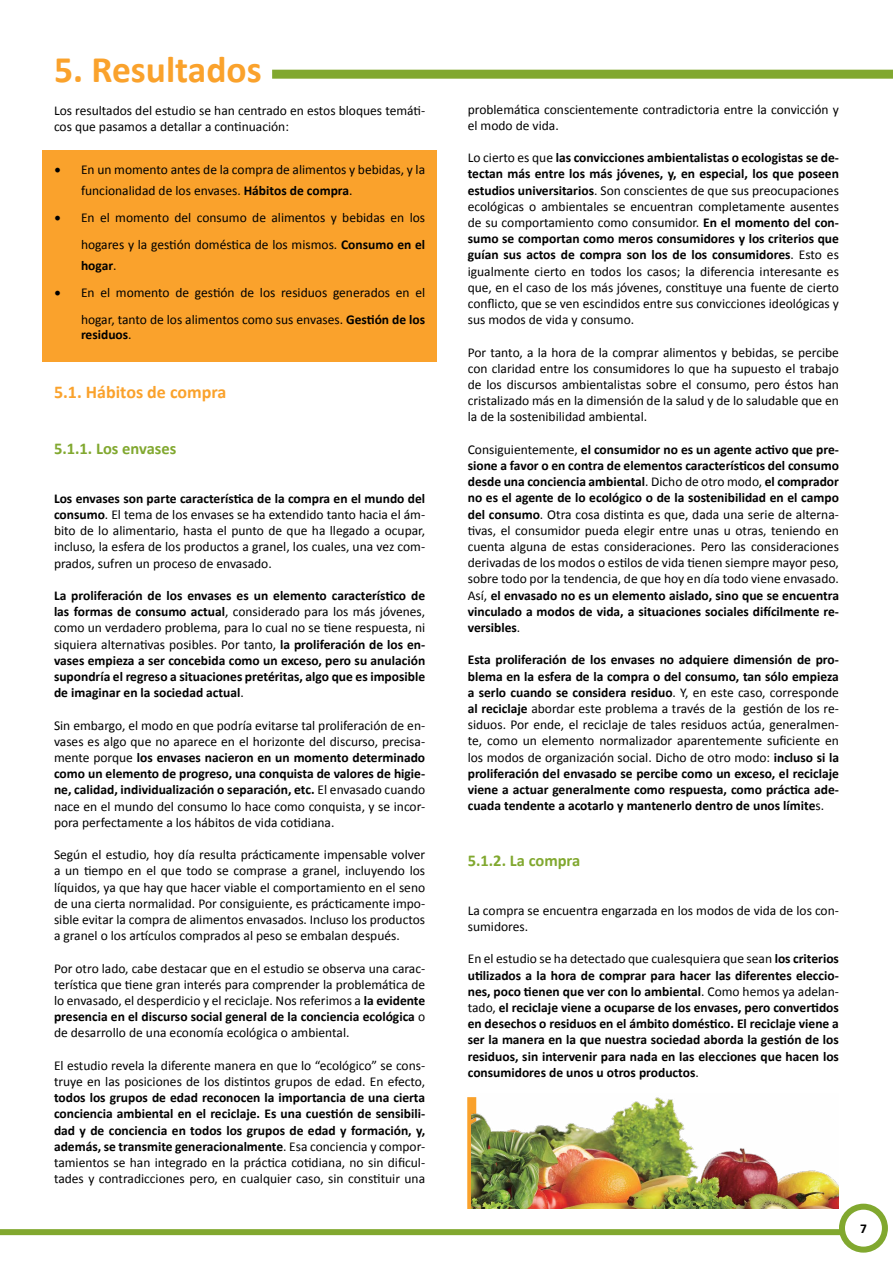
<style>
.page{position:relative;width:893px;height:1263px;background:#fff}
.page>*{position:absolute;margin:0;border:0;box-sizing:border-box;transform-origin:0 0}
.t1{font:700 37.5px "Calibri";color:#faa22c}
.t2{font:700 18px "Calibri";color:#faa22c}
.t3{font:700 16.5px "Calibri";color:#81a82f}
.t4{font:13.5px/16.2px "Calibri";color:#000;text-align:justify}
.t5{font:700 13.5px/16.2px "Calibri";color:#000;text-align:justify}
.s1{font-family:"Minion Pro";font-size:18px}
.s2{font-weight:700}
.s3{font-weight:400}
</style>
<div class="page">
<svg style="left:467px;top:1097px;width:5px;height:112px"></svg>
<div style="left:42px;top:150px;width:395px;height:211px;background:#faa22c"></div>
<div style="left:839px;top:1204px;width:49px;height:48px;border:6px solid #81a82f;border-radius:50%"></div>
<div style="left:272px;top:70px;width:621px;height:9px;background:#81a82f"></div>
<div style="left:0;top:1229px;width:842px;height:6px;background:#81a82f"></div>
<img style="left:472px;top:1097px;width:367px;height:112px">
<p class="t1" style="left:54px;top:46px;width:209px">5. Resultados</p>
<p class="t4" style="left:54px;top:102px;width:373px">Los resultados del estudio se han centrado en estos bloques temáti&shy;cos que pasamos a detallar a continuación:</p>
<p class="t4" style="left:81px;top:159px;width:346px;line-height:21px;text-indent:-27px"><span class="s1">•</span> En un momento antes de la compra de alimentos y bebidas, y la funcionalidad de los envases. <span class="s2">Hábitos de compra</span>.</p>
<p class="t4" style="left:54px;top:204px;width:373px;line-height:27px;text-align:right"><span class="s1">•</span> En el momento del consumo de alimentos y bebidas en los hogares y la gestión doméstica de los mismos. <span class="s2">Consumo en el</span></p>
<p class="t5" style="left:81px;top:257px;width:37px">hogar<span class="s3">.</span></p>
<p class="t4" style="left:54px;top:279px;width:373px;line-height:27px;text-align:right"><span class="s1">•</span> En el momento de gestión de los residuos generados en el hogar, tanto de los alimentos como sus envases. <span class="s2">Gestión de los</span></p>
<p class="t5" style="left:81px;top:326px;width:52px">residuos<span class="s3">.</span></p>
<p class="t2" style="left:54px;top:381px;width:174px">5.1. Hábitos de compra</p>
<p class="t3" style="left:54px;top:438px;width:124px">5.1.1. Los envases</p>
<p class="t4" style="left:54px;top:490px;width:373px"><span class="s2">Los envases son parte característica de la compra en el mundo del consumo</span>. El tema de los envases se ha extendido tanto hacia el ám&shy;bito de lo alimentario, hasta el punto de que ha llegado a ocupar, incluso, la esfera de los productos a granel, los cuales, una vez com&shy;prados, sufren un proceso de envasado.</p>
<p class="t5" style="left:54px;top:587px;width:373px">La proliferación de los envases es un elemento característico de las formas de consumo actual<span class="s3">, considerado para los más jóvenes, como un verdadero problema, para lo cual no se tiene respuesta, ni siquiera alternativas posibles. Por tanto,</span> la proliferación de los en&shy;vases empieza a ser concebida como un exceso, pero su anulación supondría el regreso a situaciones pretéritas, algo que es imposible de imaginar en la sociedad actual<span class="s3">.</span></p>
<p class="t4" style="left:54px;top:717px;width:373px">Sin embargo, el modo en que podría evitarse tal proliferación de en&shy;vases es algo que no aparece en el horizonte del discurso, precisa&shy;mente porque <span class="s2">los envases nacieron en un momento determinado como un elemento de progreso, una conquista de valores de higie&shy;ne, calidad, individualización o separación, etc.</span> El envasado cuando nace en el mundo del consumo lo hace como conquista, y se incor&shy;pora perfectamente a los hábitos de vida cotidiana.</p>
<p class="t4" style="left:54px;top:847px;width:373px">Según el estudio, hoy día resulta prácticamente impensable volver a un tiempo en el que todo se comprase a granel, incluyendo los líquidos, ya que hay que hacer viable el comportamiento en el seno de una cierta normalidad. Por consiguiente, es prácticamente impo&shy;sible evitar la compra de alimentos envasados. Incluso los productos a granel o los artículos comprados al peso se embalan después.</p>
<p class="t4" style="left:54px;top:960px;width:373px">Por otro lado, cabe destacar que en el estudio se observa una carac&shy;terística que tiene gran interés para comprender la problemática de lo envasado, el desperdicio y el reciclaje. Nos referimos a <span class="s2">la evidente presencia en el discurso social general de la conciencia ecológica</span> o de desarrollo de una economía ecológica o ambiental.</p>
<p class="t4" style="left:54px;top:1057px;width:373px">El estudio revela la diferente manera en que lo “ecológico” se cons&shy;truye en las posiciones de los distintos grupos de edad. En efecto, <span class="s2">todos los grupos de edad reconocen la importancia de una cierta conciencia ambiental en el reciclaje. Es una cuestión de sensibili&shy;dad y de conciencia en todos los grupos de edad y formación, y, además, se transmite generacionalmente</span>. Esa conciencia y compor&shy;tamientos se han integrado en la práctica cotidiana, no sin dificul&shy;tades y contradicciones pero, en cualquier caso, sin constituir una</p>
<p class="t4" style="left:468px;top:101px;width:373px">problemática conscientemente contradictoria entre la convicción y el modo de vida.</p>
<p class="t4" style="left:468px;top:150px;width:373px">Lo cierto es que <span class="s2">las convicciones ambientalistas o ecologistas se de&shy;tectan más entre los más jóvenes, y, en especial, los que poseen estudios universitarios</span>. Son conscientes de que sus preocupaciones ecológicas o ambientales se encuentran completamente ausentes de su comportamiento como consumidor. <span class="s2">En el momento del con&shy;sumo se comportan como meros consumidores y los criterios que guían sus actos de compra son los de los consumidores</span>. Esto es igualmente cierto en todos los casos; la diferencia interesante es que, en el caso de los más jóvenes, constituye una fuente de cierto conflicto, que se ven escindidos entre sus convicciones ideológicas y sus modos de vida y consumo.</p>
<p class="t4" style="left:468px;top:344px;width:373px">Por tanto, a la hora de la comprar alimentos y bebidas, se percibe con claridad entre los consumidores lo que ha supuesto el trabajo de los discursos ambientalistas sobre el consumo, pero éstos han cristalizado más en la dimensión de la salud y de lo saludable que en la de la sostenibilidad ambiental.</p>
<p class="t5" style="left:468px;top:441px;width:373px"><span class="s3">Consiguientemente,</span> el consumidor no es un agente activo que pre&shy;sione a favor o en contra de elementos característicos del consumo desde una conciencia ambiental<span class="s3">. Dicho de otro modo,</span> el comprador no es el agente de lo ecológico o de la sostenibilidad en el campo del consumo<span class="s3">. Otra cosa distinta es que, dada una serie de alterna&shy;tivas, el consumidor pueda elegir entre unas u otras, teniendo en cuenta alguna de estas consideraciones. Pero las consideraciones derivadas de los modos o estilos de vida tienen siempre mayor peso, sobre todo por la tendencia, de que hoy en día todo viene envasado.<br>Así,</span> el envasado no es un elemento aislado, sino que se encuentra vinculado a modos de vida, a situaciones sociales difícilmente re&shy;versibles<span class="s3">.</span></p>
<p class="t5" style="left:468px;top:652px;width:373px">Esta proliferación de los envases no adquiere dimensión de pro&shy;blema en la esfera de la compra o del consumo, tan sólo empieza a serlo cuando se considera residuo<span class="s3">. Y, en este caso, corresponde </span>al reciclaje <span class="s3">abordar este problema a través de la gestión de los re&shy;siduos. Por ende, el reciclaje de tales residuos actúa, generalmen&shy;te, como un elemento normalizador aparentemente suficiente en los modos de organización social. Dicho de otro modo:</span> incluso si la proliferación del envasado se percibe como un exceso, el reciclaje viene a actuar generalmente como respuesta, como práctica ade&shy;cuada tendente a acotarlo y mantenerlo dentro de unos límite<span class="s3">s.</span></p>
<p class="t3" style="left:468px;top:850px;width:114px">5.1.2. La compra</p>
<p class="t4" style="left:468px;top:902px;width:373px">La compra se encuentra engarzada en los modos de vida de los con&shy;sumidores.</p>
<p class="t5" style="left:468px;top:951px;width:373px"><span class="s3">En el estudio se ha detectado que cualesquiera que sean</span> los criterios utilizados a la hora de comprar para hacer las diferentes eleccio&shy;nes, poco tienen que ver con lo ambiental<span class="s3">. Como hemos ya adelan&shy;tado,</span> el reciclaje viene a ocuparse de los envases, pero convertidos en desechos o residuos en el ámbito doméstico. El reciclaje viene a ser la manera en la que nuestra sociedad aborda la gestión de los residuos, sin intervenir para nada en las elecciones que hacen los consumidores de unos u otros productos<span class="s3">.</span></p>
<p class="t5" style="left:860px;top:1220px;width:8px">7</p>
</div>
